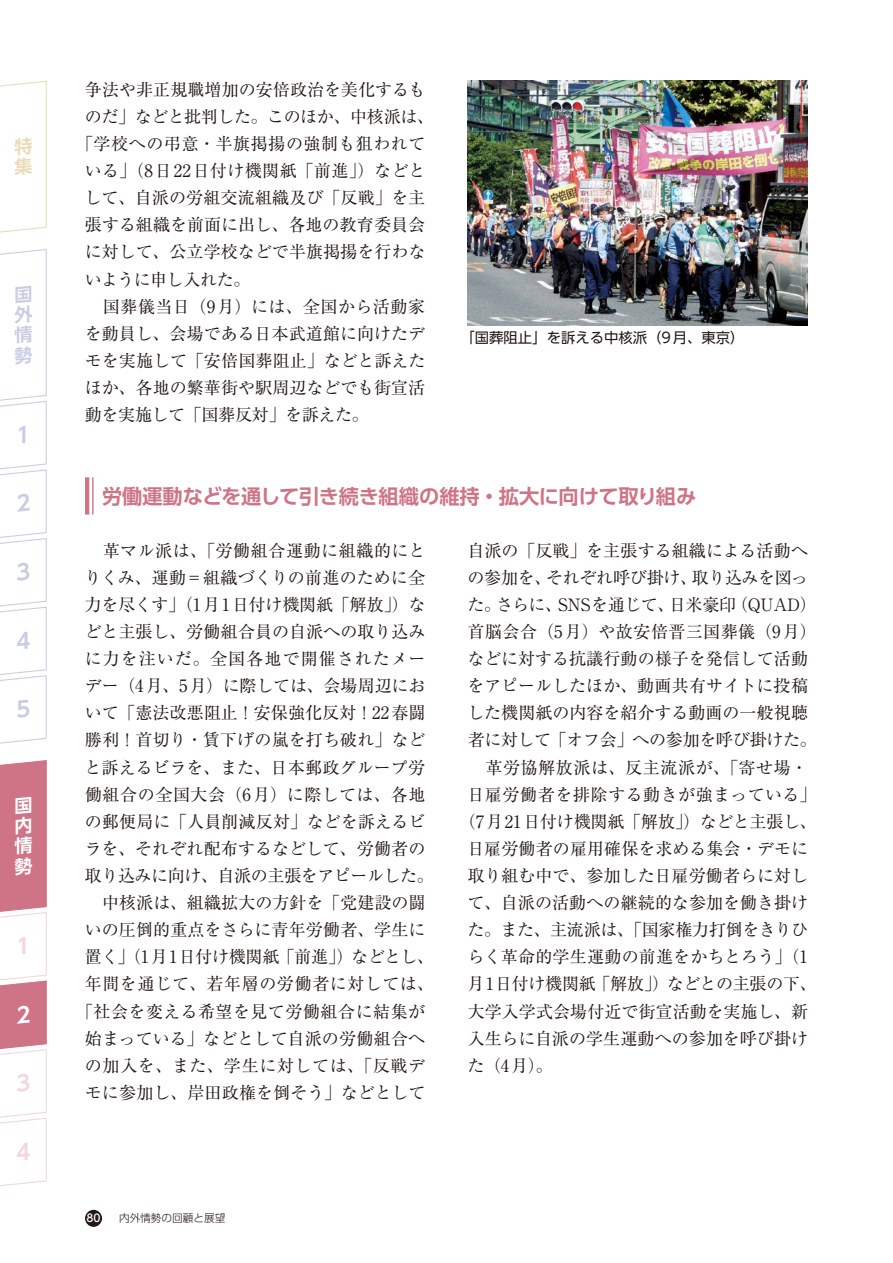
<style>
.page{position:relative;width:893px;height:1263px;background:#fff}
.page>*{position:absolute;margin:0;border:0;box-sizing:border-box;transform-origin:0 0}
.t1{font:700 20.25px "UD Shin Go Pr 6 N De";letter-spacing:-.015em;color:#cf7487}
.t2{font:700 18px/20.2px "UD Shin Go Pr 6 N De";color:#c8cde3}
.t3{font:700 18px/20.2px "UD Shin Go Pr 6 N De";color:#fff}
.t4{font:16.95px/27.2px "Ryumin Pr 6 N";letter-spacing:.005em;color:#221815;text-align:center}
.t5{font:16.95px "Ryumin Pr 6 N";letter-spacing:-.015em;color:#221815}
.t6{font:16.95px "Ryumin Pr 6 N";letter-spacing:.03em;color:#221815}
.t7{font:16.95px "Ryumin Pr 6 N";letter-spacing:.035em;color:#221815}
.t8{font:16.95px "Ryumin Pr 6 N";letter-spacing:-.025em;color:#221815}
.t9{font:16.95px "Ryumin Pr 6 N";letter-spacing:.025em;color:#221815}
.t10{font:16.95px "Ryumin Pr 6 N";letter-spacing:-.02em;color:#221815}
.t11{font:16.95px "Ryumin Pr 6 N";letter-spacing:-.03em;color:#221815}
.t12{font:14.4px "UD Shin Go Pr 6 N";color:#221815}
.t13{font:300 10.65px "UD Shin Go Pr 6 N";color:#221815}
.t14{font:500 10.65px "UD Shin Go Pr 6 N";color:#fff}
</style>
<div class="page">
<div style="left:85px;top:1210px;width:17px;height:17px;background:#221815;border-radius:50%"></div>
<img style="left:468px;top:81px;width:340px;height:244px">
<hr style="left:85px;top:477px;width:4px;height:37px;background:#cf7487">
<hr style="left:92px;top:477px;width:2px;height:37px;background:#cf7487">
<svg style="left:0;top:249px;width:47px;height:495px"></svg>
<svg style="left:0;top:81px;width:47px;height:152px"></svg>
<svg style="left:0;top:760px;width:47px;height:426px"></svg>
<p class="t2" style="left:8px;top:285px;width:16px;rotate:-5deg">国外情勢</p>
<p class="t3" style="left:8px;top:796px;width:16px;rotate:-5deg">国内情勢</p>
<p class="t4" style="left:85px;top:75px;width:342px">争法や非正規職増加の安倍政治を美化するも</p>
<p class="t8" style="left:85px;top:103px;width:351px">のだ」などと批判した。このほか、中核派は、</p>
<p class="t6" style="left:76px;top:130px;width:351px">「学校への弔意・半旗掲揚の強制も狙われて</p>
<p class="t9" style="left:85px;top:157px;width:342px">いる」（8日22日付け機関紙「前進」）などと</p>
<p class="t4" style="left:85px;top:183px;width:342px">して、自派の労組交流組織及び「反戦」を主</p>
<p class="t4" style="left:85px;top:210px;width:342px">張する組織を前面に出し、各地の教育委員会</p>
<p class="t4" style="left:85px;top:238px;width:342px">に対して、公立学校などで半旗掲揚を行わな</p>
<p class="t11" style="left:85px;top:266px;width:167px">いように申し入れた。</p>
<p class="t7" style="left:85px;top:293px;width:342px">　国葬儀当日（9月）には、全国から活動家</p>
<p class="t4" style="left:85px;top:319px;width:342px">を動員し、会場である日本武道館に向けたデ</p>
<p class="t4" style="left:85px;top:346px;width:342px">モを実施して「安倍国葬阻止」などと訴えた</p>
<p class="t4" style="left:85px;top:373px;width:342px">ほか、各地の繁華街や駅周辺などでも街宣活</p>
<p class="t8" style="left:85px;top:401px;width:285px">動を実施して「国葬反対」を訴えた。</p>
<p class="t12" style="left:461px;top:326px;width:285px">「国葬阻止」を訴える中核派（9月、東京）</p>
<p class="t1" style="left:102px;top:479px;width:596px">労働運動などを通して引き続き組織の維持・拡大に向けて取り組み</p>
<p class="t4" style="left:467px;top:536px;width:342px">自派の「反戦」を主張する組織による活動へ</p>
<p class="t5" style="left:468px;top:564px;width:342px">の参加を、それぞれ呼び掛け、取り込みを図っ</p>
<p class="t4" style="left:468px;top:590px;width:351px">た。さらに、SNSを通じて、日米豪印（QUAD）</p>
<p class="t6" style="left:468px;top:618px;width:351px">首脳会合（5月）や故安倍晋三国葬儀（9月）</p>
<p class="t4" style="left:467px;top:644px;width:342px">などに対する抗議行動の様子を発信して活動</p>
<p class="t4" style="left:467px;top:671px;width:342px">をアピールしたほか、動画共有サイトに投稿</p>
<p class="t4" style="left:467px;top:698px;width:342px">した機関紙の内容を紹介する動画の一般視聴</p>
<p class="t10" style="left:468px;top:727px;width:351px">者に対して「オフ会」への参加を呼び掛けた。</p>
<p class="t7" style="left:468px;top:754px;width:342px">　革労協解放派は、反主流派が、「寄せ場・</p>
<p class="t6" style="left:467px;top:781px;width:351px">日雇労働者を排除する動きが強まっている」</p>
<p class="t4" style="left:459px;top:807px;width:359px">（7月21日付け機関紙「解放」）などと主張し、</p>
<p class="t4" style="left:467px;top:834px;width:342px">日雇労働者の雇用確保を求める集会・デモに</p>
<p class="t4" style="left:468px;top:861px;width:342px">取り組む中で、参加した日雇労働者らに対し</p>
<p class="t4" style="left:468px;top:888px;width:342px">て、自派の活動への継続的な参加を働き掛け</p>
<p class="t5" style="left:468px;top:916px;width:342px">た。また、主流派は、「国家権力打倒をきりひ</p>
<p class="t4" style="left:467px;top:942px;width:342px">らく革命的学生運動の前進をかちとろう」（1</p>
<p class="t5" style="left:468px;top:971px;width:351px">月1日付け機関紙「解放」）などとの主張の下、</p>
<p class="t4" style="left:468px;top:997px;width:342px">大学入学式会場付近で街宣活動を実施し、新</p>
<p class="t4" style="left:468px;top:1024px;width:342px">入生らに自派の学生運動への参加を呼び掛け</p>
<p class="t4" style="left:468px;top:1051px;width:87px">た（4月）。</p>
<p class="t4" style="left:76px;top:536px;width:359px">　革マル派は、「労働組合運動に組織的にとりくみ、運動＝組織づくりの前進のために全力を尽くす」（1月1日付け機関紙「解放」）などと主張し、労働組合員の自派への取り込みに力を注いだ。全国各地で開催されたメーデー（4月、5月）に際しては、会場周辺において「憲法改悪阻止！安保強化反対！22春闘勝利！首切り・賃下げの嵐を打ち破れ」などと訴えるビラを、また、日本郵政グループ労働組合の全国大会（6月）に際しては、各地の郵便局に「人員削減反対」などを訴えるビラを、それぞれ配布するなどして、労働者の取り込みに向け、自派の主張をアピールした。　中核派は、組織拡大の方針を「党建設の闘いの圧倒的重点をさらに青年労働者、学生に置く」（1月1日付け機関紙「前進」）などとし、年間を通じて、若年層の労働者に対しては、「社会を変える希望を見て労働組合に結集が始まっている」などとして自派の労働組合への加入を、また、学生に対しては、「反戦デモに参加し、岸田政権を倒そう」などとして</p>
<p class="t14" style="left:87px;top:1210px;width:16px">80</p>
<p class="t13" style="left:119px;top:1210px;width:108px">内外情勢の回顧と展望</p>
</div>
